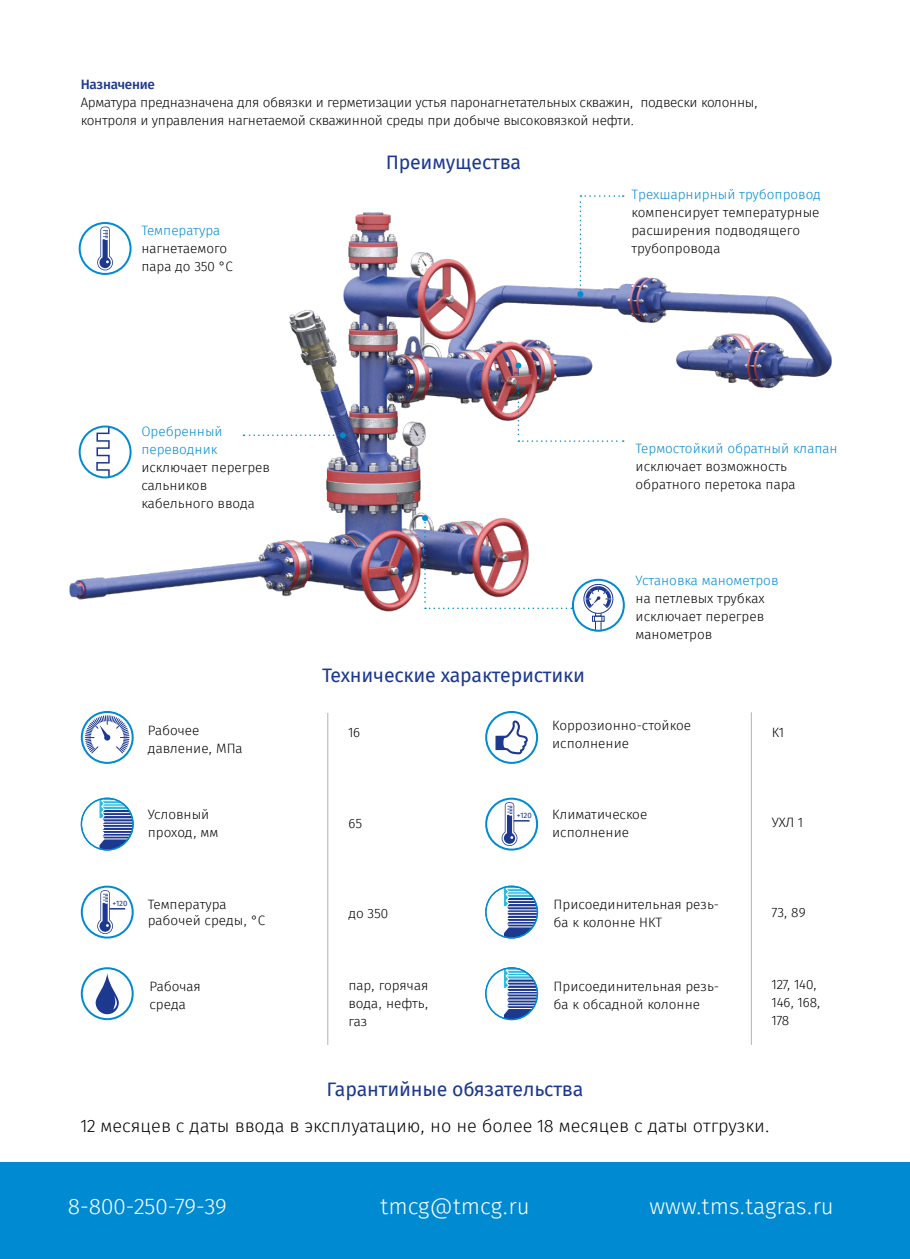
<style>
.page{position:relative;width:910px;height:1259px;background:#fff}
.page>*{position:absolute;margin:0;border:0;box-sizing:border-box;transform-origin:0 0}
.t1{font:300 22.5px "Fira Sans";color:#fff}
.t2{font:19.5px "Fira Sans";letter-spacing:-.01em;color:#1c388f}
.t3{font:300 18px "Fira Sans";color:#000}
.t4{font:300 13.5px/18px "Fira Sans";color:#000}
.t5{font:300 13.5px/18px "Fira Sans";letter-spacing:-.02em;color:#000}
.t6{font:300 13.5px/18px "Fira Sans";color:#008ad2}
.t7{font:500 13.5px "Fira Sans";letter-spacing:-.02em;color:#1c388f}
.t8{font:7.8px "Fira Sans";color:#1c388f}
</style>
<div class="page">
<div style="left:0;top:1162px;width:910px;height:97px;background:#008ad2"></div>
<img style="left:69px;top:195px;width:763px;height:437px">
<svg style="left:85px;top:715px;width:45px;height:39px"></svg>
<div style="left:81px;top:711px;width:53px;height:53px;border:2px solid #008ad2;border-radius:50%"></div>
<hr style="left:327px;top:713px;width:1px;height:332px;background:#b1b2b3">
<svg style="left:97px;top:890px;width:28px;height:44px"></svg>
<div style="left:81px;top:885px;width:53px;height:53px;border:2px solid #008ad2;border-radius:50%"></div>
<svg style="left:98px;top:799px;width:35px;height:51px"></svg>
<div style="left:81px;top:797px;width:53px;height:53px;border:1px solid #008ad2;border-radius:50%"></div>
<svg style="left:96px;top:973px;width:23px;height:41px"></svg>
<div style="left:81px;top:967px;width:53px;height:53px;border:2px solid #008ad2;border-radius:50%"></div>
<hr style="left:751px;top:712px;width:1px;height:333px;background:#b1b2b3">
<svg style="left:495px;top:720px;width:33px;height:34px"></svg>
<div style="left:485px;top:711px;width:53px;height:53px;border:2px solid #008ad2;border-radius:50%"></div>
<svg style="left:503px;top:887px;width:34px;height:51px"></svg>
<div style="left:485px;top:885px;width:53px;height:53px;border:1px solid #008ad2;border-radius:50%"></div>
<svg style="left:503px;top:968px;width:34px;height:51px"></svg>
<div style="left:485px;top:967px;width:53px;height:53px;border:1px solid #008ad2;border-radius:50%"></div>
<svg style="left:502px;top:802px;width:28px;height:44px"></svg>
<div style="left:485px;top:797px;width:53px;height:53px;border:2px solid #008ad2;border-radius:50%"></div>
<svg style="left:97px;top:226px;width:16px;height:44px"></svg>
<div style="left:79px;top:222px;width:53px;height:53px;border:2px solid #008ad2;border-radius:50%"></div>
<div style="left:584px;top:584px;width:29px;height:29px;border:1px solid #1c388f;border-radius:50%"></div>
<svg style="left:585px;top:586px;width:26px;height:35px"></svg>
<div style="left:595px;top:621px;width:6px;height:10px;border:1px solid #1c388f"></div>
<div style="left:572px;top:579px;width:53px;height:52px;border:2px solid #008ad2;border-radius:50%"></div>
<img style="left:422px;top:515px;width:150px;height:94px">
<svg style="left:243px;top:432px;width:103px;height:6px"></svg>
<svg style="left:96px;top:425px;width:14px;height:54px"></svg>
<div style="left:79px;top:425px;width:53px;height:53px;border:2px solid #008ad2;border-radius:50%"></div>
<svg style="left:577px;top:195px;width:47px;height:102px"></svg>
<svg style="left:515px;top:362px;width:109px;height:80px"></svg>
<p class="t7" style="left:81px;top:74px;width:76px">Назначение</p>
<p class="t5" style="left:81px;top:94px;width:679px">Арматура предназначена для обвязки и герметизации устья паронагнетательных скважин, подвески колонны, контроля и управления нагнетаемой скважинной среды при добыче высоковязкой нефти.</p>
<p class="t6" style="left:141px;top:222px;width:80px">Температура</p>
<p class="t4" style="left:141px;top:240px;width:93px">нагнетаемого пара до 350 °С</p>
<h2 class="t2" style="left:386px;top:149px;width:137px">Преимущества</h2>
<p class="t6" style="left:631px;top:187px;width:191px">Трехшарнирный трубопровод</p>
<p class="t4" style="left:631px;top:205px;width:190px">компенсирует температурные расширения подводящего трубопровода</p>
<p class="t6" style="left:141px;top:423px;width:83px">Оребренный переводник</p>
<p class="t4" style="left:141px;top:459px;width:130px">исключает перегрев сальников кабельного ввода</p>
<p class="t4" style="left:148px;top:722px;width:96px">Рабочее давление, МПа</p>
<p class="t4" style="left:148px;top:806px;width:72px">Условный проход, мм</p>
<p class="t8" style="left:112px;top:898px;width:17px">+120</p>
<p class="t4" style="left:148px;top:896px;width:119px;line-height:16.5px">Температура рабочей среды, °С</p>
<p class="t4" style="left:149px;top:978px;width:53px">Рабочая среда</p>
<p class="t6" style="left:636px;top:440px;width:204px">Термостойкий обратный клапан</p>
<p class="t4" style="left:636px;top:458px;width:162px">исключает возможность обратного перетока пара</p>
<h2 class="t2" style="left:322px;top:661px;width:265px">Технические характеристики</h2>
<p class="t6" style="left:636px;top:572px;width:144px">Установка манометров</p>
<p class="t4" style="left:636px;top:590px;width:131px;text-align:justify">на петлевых трубках исключает перегрев манометров</p>
<p class="t4" style="left:348px;top:725px;width:13px">16</p>
<p class="t4" style="left:348px;top:815px;width:15px">65</p>
<p class="t4" style="left:348px;top:905px;width:41px">до 350</p>
<p class="t4" style="left:348px;top:977px;width:82px;text-align:justify">пар, горячая вода, нефть, газ</p>
<p class="t4" style="left:552px;top:717px;width:140px">Коррозионно-стойкое исполнение</p>
<p class="t8" style="left:517px;top:810px;width:17px">+120</p>
<p class="t4" style="left:552px;top:806px;width:97px">Климатическое исполнение</p>
<p class="t4" style="left:554px;top:895px;width:167px">Присоединительная резь&shy;ба к колонне НКТ</p>
<p class="t4" style="left:554px;top:978px;width:167px">Присоединительная резь&shy;ба к обсадной колонне</p>
<h2 class="t2" style="left:326px;top:1076px;width:259px">Гарантийные обязательства</h2>
<p class="t4" style="left:772px;top:724px;width:14px">К1</p>
<p class="t4" style="left:772px;top:814px;width:33px">УХЛ 1</p>
<p class="t4" style="left:772px;top:904px;width:35px">73, 89</p>
<p class="t4" style="left:772px;top:976px;width:50px">127, 140,<br>146, 168,<br>178</p>
<h3 class="t3" style="left:81px;top:1113px;width:691px">12 месяцев с даты ввода в эксплуатацию, но не более 18 месяцев с даты отгрузки.</h3>
<h1 class="t1" style="left:68px;top:1190px;width:161px">8-800-250-79-39</h1>
<h1 class="t1" style="left:380px;top:1190px;width:151px">tmcg@tmcg.ru</h1>
<h1 class="t1" style="left:649px;top:1190px;width:186px">www.tms.tagras.ru</h1>
</div>
